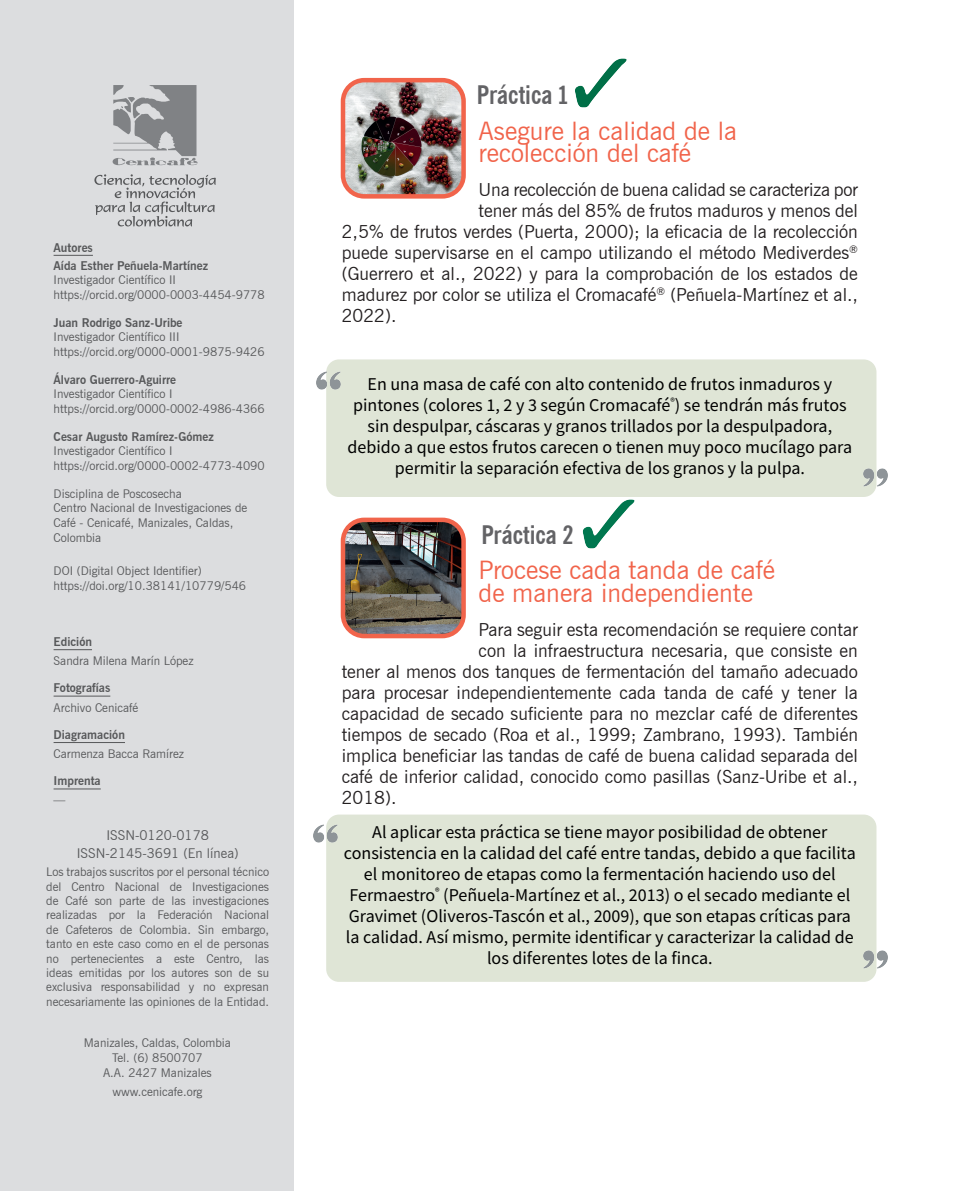
<style>
.page{position:relative;width:953px;height:1191px;background:#fff}
.page>*{position:absolute;margin:0;border:0;box-sizing:border-box;transform-origin:0 0}
.t1{font:25.5px/22.5px "News Gothic BT";color:#f1644b}
.t2{font:700 condensed 25.5px "News Gothic BT";color:#636366}
.t3{font:18px "News Gothic BT";color:#231f20}
.t4{font:18px/21px "Source Sans Pro";color:#000;text-align:center}
.t5{font:13.5px/17.9px "News Gothic BT";color:#57585a;text-align:center}
.t6{font:12px/14.4px "News Gothic BT";color:#57585a}
.t7{font:700 12px/18.5px "News Gothic BT";color:#57585a}
</style>
<div class="page">
<div style="left:326px;top:359px;width:550px;height:138px;background:#dfe5d6;border-radius:13px"></div>
<div style="left:326px;top:814px;width:550px;height:167px;background:#dfe5d6;border-radius:13px"></div>
<img style="left:346px;top:83px;width:115px;height:111px">
<div style="left:341px;top:78px;width:125px;height:121px;border:4px solid #f1644b;border-radius:21px"></div>
<img style="left:346px;top:522px;width:115px;height:111px">
<div style="left:341px;top:517px;width:125px;height:121px;border:4px solid #f1644b;border-radius:21px"></div>
<img style="left:575px;top:58px;width:52px;height:50px">
<img style="left:582px;top:499px;width:53px;height:50px">
<img style="left:316px;top:366px;width:25px;height:24px">
<img style="left:313px;top:817px;width:25px;height:26px">
<img style="left:863px;top:450px;width:25px;height:47px">
<img style="left:847px;top:931px;width:41px;height:51px">
<div style="left:0;top:0;width:293px;height:1191px;background:#dcdddf"></div>
<hr style="left:54px;top:649px;width:38px;height:1px;background:#57585a">
<hr style="left:54px;top:695px;width:56px;height:1px;background:#57585a">
<hr style="left:54px;top:742px;width:71px;height:1px;background:#57585a">
<hr style="left:54px;top:788px;width:47px;height:1px;background:#57585a">
<hr style="left:54px;top:255px;width:39px;height:1px;background:#57585a">
<svg style="left:94px;top:174px;width:122px;height:53px"></svg>
<svg style="left:112px;top:85px;width:86px;height:81px"></svg>
<p class="t7" style="left:54px;top:238px;width:156px">Autores<br>Aída Esther Peñuela-Martínez</p>
<p class="t6" style="left:54px;top:273px;width:212px">Investigador Científico II https://orcid.org/0000-0003-4454-9778</p>
<p class="t7" style="left:54px;top:313px;width:130px">Juan Rodrigo Sanz-Uribe</p>
<p class="t6" style="left:54px;top:330px;width:212px">Investigador Científico III https://orcid.org/0000-0001-9875-9426</p>
<p class="t7" style="left:54px;top:370px;width:124px">Álvaro Guerrero-Aguirre</p>
<p class="t6" style="left:54px;top:387px;width:212px">Investigador Científico I https://orcid.org/0000-0002-4986-4366</p>
<p class="t7" style="left:54px;top:427px;width:162px">Cesar Augusto Ramírez-Gómez</p>
<p class="t6" style="left:54px;top:444px;width:212px">Investigador Científico I https://orcid.org/0000-0002-4773-4090</p>
<p class="t6" style="left:54px;top:486px;width:195px">Disciplina de Poscosecha<br>Centro Nacional de Investigaciones de<br>Café - Cenicafé, Manizales, Caldas,<br>Colombia</p>
<p class="t6" style="left:54px;top:563px;width:194px;line-height:15px">DOI (Digital Object Identifier) https://doi.org/10.38141/10779/546</p>
<p class="t7" style="left:54px;top:632px;width:40px">Edición</p>
<p class="t6" style="left:54px;top:653px;width:141px">Sandra Milena Marín López</p>
<p class="t7" style="left:54px;top:679px;width:58px">Fotografías</p>
<p class="t6" style="left:54px;top:700px;width:86px">Archivo Cenicafé</p>
<p class="t7" style="left:54px;top:725px;width:73px">Diagramación</p>
<p class="t6" style="left:54px;top:746px;width:132px">Carmenza Bacca Ramírez</p>
<p class="t7" style="left:54px;top:771px;width:49px">Imprenta</p>
<p class="t6" style="left:54px;top:793px;width:13px">—</p>
<p class="t5" style="left:77px;top:826px;width:163px">ISSN-0120-0178<br>ISSN-2145-3691 (En línea)</p>
<p class="t6" style="left:46px;top:864px;width:224px;text-align:justify">Los trabajos suscritos por el personal técnico del Centro Nacional de Investigaciones de Café son parte de las investigaciones realizadas por la Federación Nacional de Cafeteros de Colombia. Sin embargo, tanto en este caso como en el de personas no pertenecientes a este Centro, las ideas emitidas por los autores son de su exclusiva responsabilidad y no expresan necesariamente las opiniones de la Entidad.</p>
<p class="t6" style="left:84px;top:1035px;width:148px;text-align:center">Manizales, Caldas, Colombia<br>Tel. (6) 8500707<br>A.A. 2427 Manizales</p>
<p class="t6" style="left:112px;top:1084px;width:91px">www.cenicafe.org</p>
<h1 class="t2" style="left:477px;top:80px;width:94px">Práctica 1</h1>
<h1 class="t1" style="left:478px;top:119px;width:260px">Asegure la calidad de la recolección del café</h1>
<h2 class="t3" style="left:478px;top:179px;width:381px">Una recolección de buena calidad se caracteriza por</h2>
<h2 class="t3" style="left:478px;top:200px;width:381px">tener más del 85% de frutos maduros y menos del</h2>
<h2 class="t3" style="left:342px;top:221px;width:517px">2,5% de frutos verdes (Puerta, 2000); la eficacia de la recolección</h2>
<h2 class="t3" style="left:342px;top:242px;width:517px">puede supervisarse en el campo utilizando el método Mediverdes<sup>®</sup></h2>
<h2 class="t3" style="left:342px;top:263px;width:517px">(Guerrero et al., 2022) y para la comprobación de los estados de</h2>
<h2 class="t3" style="left:342px;top:284px;width:517px">madurez por color se utiliza el Cromacafé<sup>®</sup> (Peñuela-Martínez et al.,</h2>
<h2 class="t3" style="left:342px;top:305px;width:56px">2022).</h2>
<p class="t4" style="left:347px;top:373px;width:506px">En una masa de café con alto contenido de frutos inmaduros y pintones (colores 1, 2 y 3 según Cromacafé<sup>®</sup>) se tendrán más frutos sin despulpar, cáscaras y granos trillados por la despulpadora, debido a que estos frutos carecen o tienen muy poco mucílago para permitir la separación efectiva de los granos y la pulpa.</p>
<h1 class="t2" style="left:481px;top:519px;width:94px">Práctica 2</h1>
<h1 class="t1" style="left:478px;top:559px;width:298px">Procese cada tanda de café de manera independiente</h1>
<h2 class="t3" style="left:478px;top:618px;width:381px">Para seguir esta recomendación se requiere contar</h2>
<h2 class="t3" style="left:478px;top:639px;width:381px">con la infraestructura necesaria, que consiste en</h2>
<h2 class="t3" style="left:342px;top:660px;width:517px">tener al menos dos tanques de fermentación del tamaño adecuado</h2>
<h2 class="t3" style="left:342px;top:681px;width:517px">para procesar independientemente cada tanda de café y tener la</h2>
<h2 class="t3" style="left:342px;top:702px;width:517px">capacidad de secado suficiente para no mezclar café de diferentes</h2>
<h2 class="t3" style="left:342px;top:723px;width:517px">tiempos de secado (Roa et al., 1999; Zambrano, 1993). También</h2>
<h2 class="t3" style="left:342px;top:744px;width:517px">implica beneficiar las tandas de café de buena calidad separada del</h2>
<h2 class="t3" style="left:342px;top:765px;width:517px">café de inferior calidad, conocido como pasillas (Sanz-Uribe et al.,</h2>
<h2 class="t3" style="left:342px;top:786px;width:56px">2018).</h2>
<p class="t4" style="left:344px;top:821px;width:513px">Al aplicar esta práctica se tiene mayor posibilidad de obtener consistencia en la calidad del café entre tandas, debido a que facilita el monitoreo de etapas como la fermentación haciendo uso del Fermaestro<sup>®</sup> (Peñuela-Martínez et al., 2013) o el secado mediante el Gravimet (Oliveros-Tascón et al., 2009), que son etapas críticas para la calidad. Así mismo, permite identificar y caracterizar la calidad de los diferentes lotes de la finca.</p>
</div>
